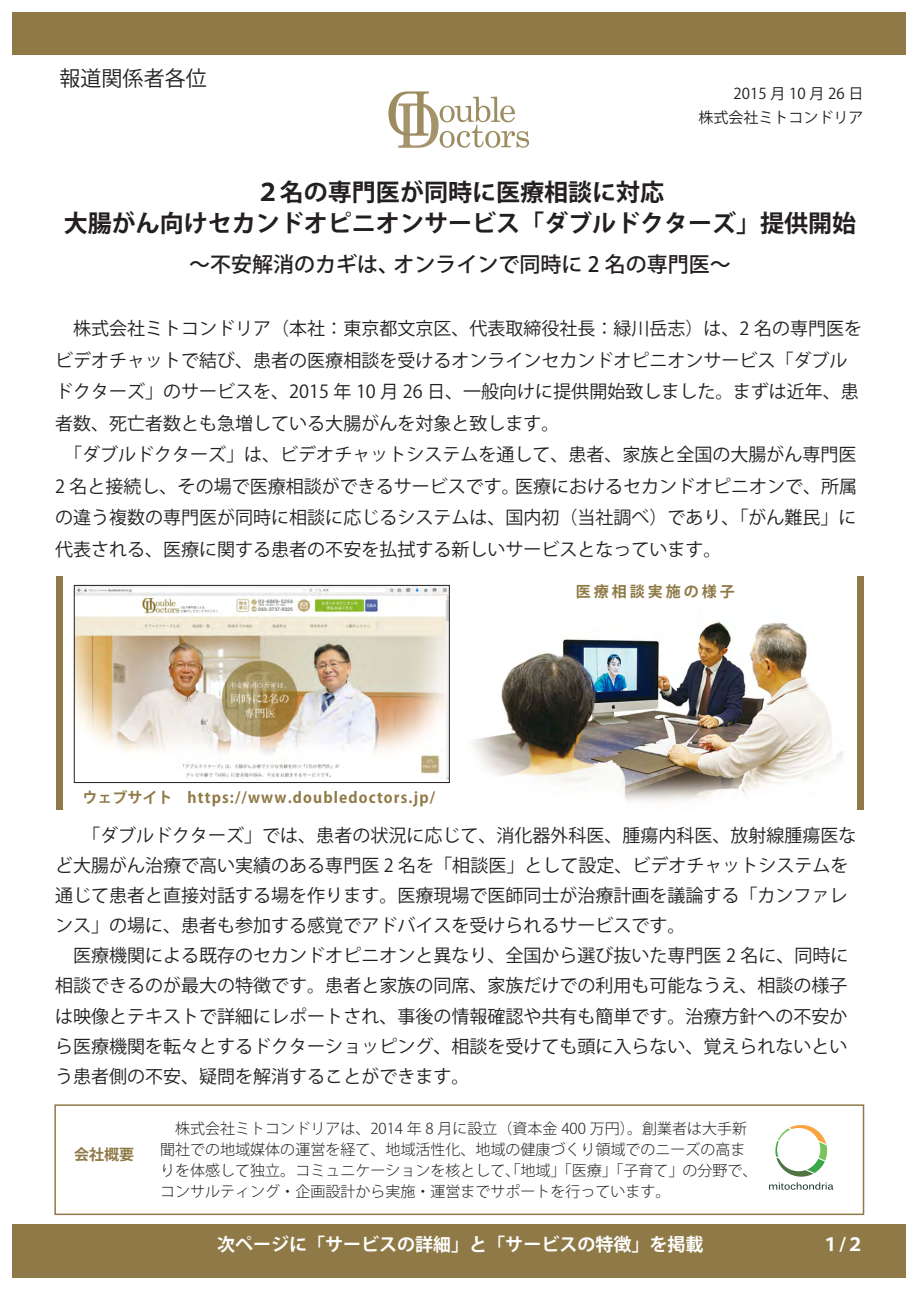
<style>
.page{position:relative;width:919px;height:1289px;background:#fff}
.page>*{position:absolute;margin:0;border:0;box-sizing:border-box;transform-origin:0 0}
.t1{font:700 24px/31.5px "Koz Go Pro";color:#231f20;text-align:center}
.t2{font:500 21px "Koz Go Pro";color:#231f20}
.t3{font:21px "Koz Go Pro";color:#231f20}
.t4{font:18px/30px "Koz Go Pro";color:#231f20}
.t5{font:700 18px "Koz Go Pro";color:#fff}
.t6{font:300 15px/21px "Koz Go Pro";color:#231f20}
.t7{font:700 15px "Koz Go Pro";letter-spacing:.075em;color:#8f7946}
.t8{font:15px/24px "Koz Go Pro";color:#231f20;text-align:right}
.t9{font:700 15px "Koz Go Pro";letter-spacing:.2em;color:#8f7946}
</style>
<div class="page">
<div style="left:13px;top:13px;width:893px;height:42px;background:#8f7946"></div>
<div style="left:54px;top:1104px;width:810px;height:110px;border:2px solid #8f7946"></div>
<svg style="left:775px;top:1125px;width:52px;height:51px"></svg>
<svg style="left:769px;top:1182px;width:64px;height:7px"></svg>
<div style="left:13px;top:1223px;width:893px;height:54px;background:#8f7946"></div>
<svg style="left:388px;top:91px;width:141px;height:57px"></svg>
<img style="left:472px;top:621px;width:371px;height:180px">
<img style="left:76px;top:587px;width:371px;height:192px">
<div style="left:74px;top:585px;width:375px;height:198px;border:1px solid #231f20"></div>
<div style="left:56px;top:576px;width:7px;height:233px;background:#8f7946"></div>
<div style="left:857px;top:576px;width:6px;height:233px;background:#8f7946"></div>
<p class="t3" style="left:60px;top:64px;width:148px">報道関係者各位</p>
<p class="t8" style="left:698px;top:82px;width:167px">2015 月 10 月 26 日<br>株式会社ミトコンドリア</p>
<p class="t1" style="left:64px;top:178px;width:793px">２名の専門医が同時に医療相談に対応<br>大腸がん向けセカンドオピニオンサービス「ダブルドクターズ」提供開始</p>
<p class="t2" style="left:189px;top:250px;width:543px">～不安解消のカギは、オンラインで同時に 2 名の専門医～</p>
<p class="t4" style="left:55px;top:313px;width:808px;line-height:31.5px">　株式会社ミトコンドリア（本社：東京都文京区、代表取締役社長：緑川岳志）は、2 名の専門医をビデオチャットで結び、患者の医療相談を受けるオンラインセカンドオピニオンサービス「ダブルドクターズ」のサービスを、2015 年 10 月 26 日、一般向けに提供開始致しました。まずは近年、患者数、死亡者数とも急増している大腸がんを対象と致します。<br>　「ダブルドクターズ」は、ビデオチャットシステムを通して、患者、家族と全国の大腸がん専門医2 名と接続し、その場で医療相談ができるサービスです。医療におけるセカンドオピニオンで、所属の違う複数の専門医が同時に相談に応じるシステムは、国内初（当社調べ）であり、「がん難民」に代表される、医療に関する患者の不安を払拭する新しいサービスとなっています。</p>
<p class="t7" style="left:83px;top:787px;width:354px">ウェブサイト　https://www.doubledoctors.jp/</p>
<p class="t9" style="left:575px;top:582px;width:160px">医療相談実施の様子</p>
<p class="t4" style="left:55px;top:821px;width:803px">　　「ダブルドクターズ」では、患者の状況に応じて、消化器外科医、腫瘍内科医、放射線腫瘍医など大腸がん治療で高い実績のある専門医 2 名を「相談医」として設定、ビデオチャットシステムを通じて患者と直接対話する場を作ります。医療現場で医師同士が治療計画を議論する「カンファレンス」の場に、患者も参加する感覚でアドバイスを受けられるサービスです。<br>　医療機関による既存のセカンドオピニオンと異なり、全国から選び抜いた専門医 2 名に、同時に相談できるのが最大の特徴です。患者と家族の同席、家族だけでの利用も可能なうえ、相談の様子は映像とテキストで詳細にレポートされ、事後の情報確認や共有も簡単です。治療方針への不安から医療機関を転々とするドクターショッピング、相談を受けても頭に入らない、覚えられないという患者側の不安、疑問を解消することができます。</p>
<p class="t6" style="left:160px;top:1117px;width:598px">　株式会社ミトコンドリアは、2014 年 8 月に設立（資本金 400 万円）。創業者は大手新聞社での地域媒体の運営を経て、地域活性化、地域の健康づくり領域でのニーズの高まりを体感して独立。コミュニケーションを核として、「地域」「医療」「子育て」の分野で、コンサルティング・企画設計から実施・運営までサポートを行っています。</p>
<p class="t7" style="left:74px;top:1145px;width:61px">会社概要</p>
<p class="t5" style="left:217px;top:1232px;width:487px">次ページに「サービスの詳細」と「サービスの特徴」を掲載</p>
<p class="t5" style="left:821px;top:1232px;width:44px">１/２</p>
</div>
